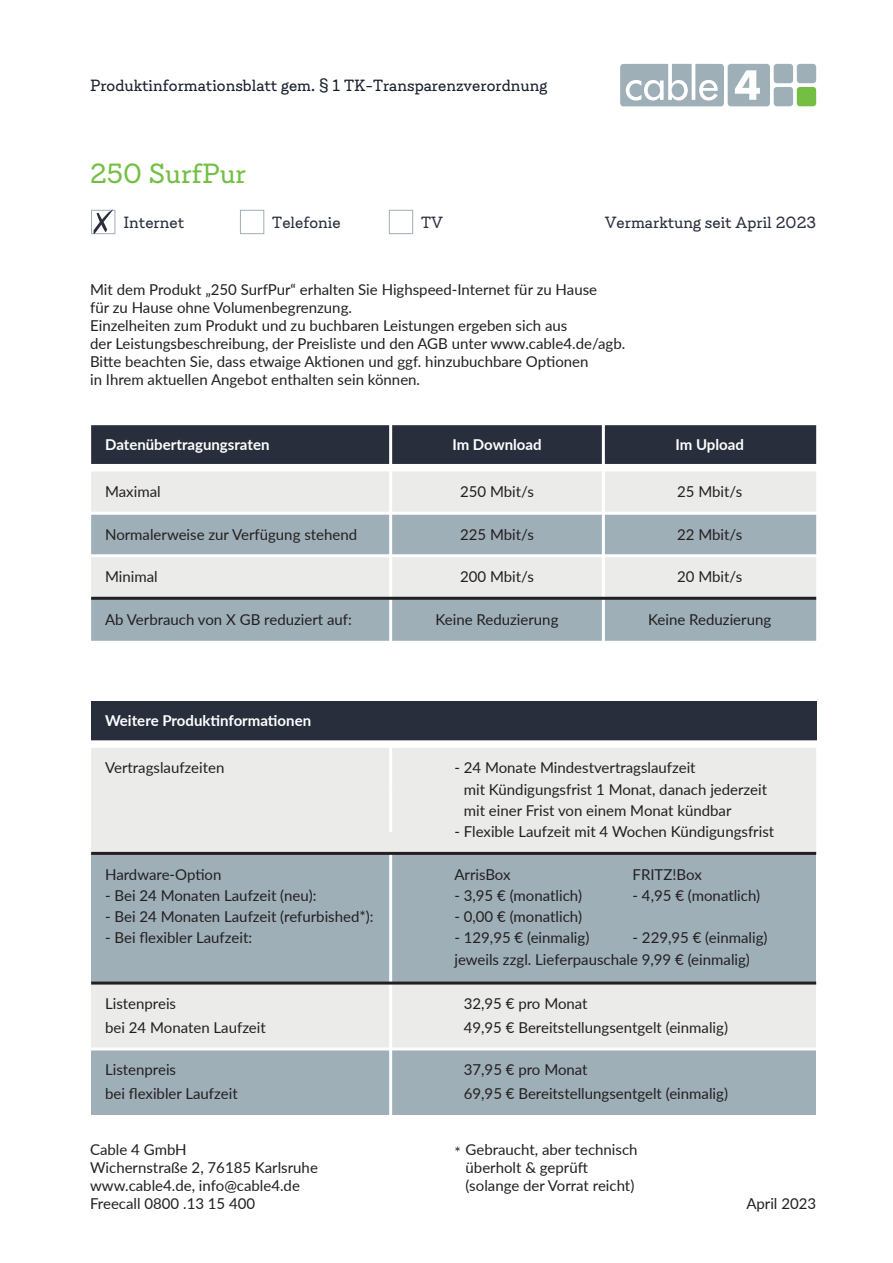
<style>
.page{position:relative;width:893px;height:1263px;background:#fff}
.page>*{position:absolute;margin:0;border:0;box-sizing:border-box;transform-origin:0 0}
.t1{font:30.75px "Emy Slab";color:#73bf43}
.t2{font:18px "Emy Slab";color:#181e2c}
.t3{font:18px "Emy Slab";color:#282e3c}
.t4{font:15px/18px "Lato";color:#231f20}
.t5{font:700 15px "Lato";color:#fff}
</style>
<div class="page">
<div style="left:390px;top:853px;width:426px;height:130px;background:#9eafb8"></div>
<div style="left:91px;top:853px;width:299px;height:132px;background:#9eafb8"></div>
<hr style="left:389px;top:834px;width:3px;height:149px;background:#fff">
<div style="left:91px;top:210px;width:24px;height:24px;border:1px solid #9eafb8"></div>
<svg style="left:93px;top:210px;width:20px;height:24px"></svg>
<div style="left:240px;top:210px;width:24px;height:24px;border:1px solid #9eafb8"></div>
<div style="left:389px;top:210px;width:24px;height:24px;border:1px solid #9eafb8"></div>
<div style="left:91px;top:425px;width:725px;height:39px;background:#282e3c"></div>
<div style="left:91px;top:471px;width:725px;height:41px;background:#ebebea"></div>
<svg style="left:91px;top:515px;width:725px;height:126px;background:#b7c2c8"></svg>
<hr style="left:389px;top:425px;width:3px;height:39px;background:#fff">
<hr style="left:389px;top:471px;width:3px;height:41px;background:#fff">
<hr style="left:389px;top:515px;width:3px;height:39px;background:#fff">
<hr style="left:91px;top:554px;width:725px;height:3px;background:#fff">
<hr style="left:389px;top:557px;width:3px;height:40px;background:#fff">
<hr style="left:389px;top:600px;width:3px;height:41px;background:#fff">
<hr style="left:602px;top:425px;width:3px;height:39px;background:#fff">
<hr style="left:602px;top:471px;width:3px;height:41px;background:#fff">
<hr style="left:602px;top:515px;width:3px;height:39px;background:#fff">
<hr style="left:602px;top:557px;width:3px;height:40px;background:#fff">
<hr style="left:602px;top:600px;width:3px;height:41px;background:#fff">
<hr style="left:91px;top:597px;width:725px;height:3px;background:#231f20">
<div style="left:390px;top:983px;width:426px;height:66px;background:#ebebea"></div>
<div style="left:91px;top:983px;width:299px;height:66px;background:#ebebea"></div>
<hr style="left:389px;top:985px;width:3px;height:64px;background:#fff">
<div style="left:91px;top:702px;width:725px;height:42px;background:#282e3c"></div>
<div style="left:91px;top:748px;width:725px;height:104px;background:#ebebea"></div>
<hr style="left:389px;top:748px;width:3px;height:40px;background:#fff">
<hr style="left:389px;top:791px;width:3px;height:40px;background:#fff">
<div style="left:93px;top:740px;width:723px;height:8px;background:#fff"></div>
<hr style="left:91px;top:982px;width:725px;height:3px;background:#231f20">
<hr style="left:91px;top:852px;width:725px;height:3px;background:#231f20">
<div style="left:390px;top:1049px;width:426px;height:66px;background:#9eafb8"></div>
<div style="left:91px;top:1049px;width:299px;height:66px;background:#9eafb8"></div>
<hr style="left:389px;top:1050px;width:3px;height:65px;background:#fff">
<hr style="left:91px;top:1047px;width:725px;height:3px;background:#fff">
<svg style="left:620px;top:64px;width:196px;height:42px"></svg>
<p class="t2" style="left:90px;top:75px;width:458px">Produktinformationsblatt gem. § 1 TK-Transparenzverordnung</p>
<h1 class="t1" style="left:90px;top:156px;width:158px">250 SurfPur</h1>
<p class="t3" style="left:123px;top:212px;width:62px">Internet</p>
<p class="t3" style="left:272px;top:212px;width:70px">Telefonie</p>
<p class="t3" style="left:421px;top:212px;width:23px">TV</p>
<p class="t3" style="left:604px;top:212px;width:213px">Vermarktung seit April 2023</p>
<p class="t4" style="left:90px;top:280px;width:536px">Mit dem Produkt „250 SurfPur“ erhalten Sie Highspeed-Internet für zu Hause<br>für zu Hause ohne Volumenbegrenzung.<br>Einzelheiten zum Produkt und zu buchbaren Leistungen ergeben sich aus<br>der Leistungsbeschreibung, der Preisliste und den AGB unter www.cable4.de/agb.<br>Bitte beachten Sie, dass etwaige Aktionen und ggf. hinzubuchbare Optionen<br>in Ihrem aktuellen Angebot enthalten sein können.</p>
<p class="t5" style="left:105px;top:434px;width:166px">Datenübertragungsraten</p>
<p class="t4" style="left:105px;top:482px;width:57px">Maximal</p>
<p class="t4" style="left:105px;top:524px;width:253px">Normalerweise zur Verfügung stehend</p>
<p class="t4" style="left:105px;top:567px;width:54px">Minimal</p>
<p class="t4" style="left:105px;top:610px;width:248px">Ab Verbrauch von X GB reduziert auf:</p>
<p class="t5" style="left:452px;top:434px;width:91px">Im Download</p>
<p class="t4" style="left:460px;top:482px;width:75px">250 Mbit/s</p>
<p class="t4" style="left:460px;top:524px;width:75px">225 Mbit/s</p>
<p class="t4" style="left:460px;top:567px;width:75px">200 Mbit/s</p>
<p class="t4" style="left:435px;top:610px;width:124px">Keine Reduzierung</p>
<p class="t5" style="left:675px;top:434px;width:70px">Im Upload</p>
<p class="t4" style="left:677px;top:482px;width:67px">25 Mbit/s</p>
<p class="t4" style="left:677px;top:524px;width:67px">22 Mbit/s</p>
<p class="t4" style="left:677px;top:567px;width:67px">20 Mbit/s</p>
<p class="t4" style="left:648px;top:610px;width:124px">Keine Reduzierung</p>
<p class="t5" style="left:105px;top:710px;width:207px">Weitere Produktinformationen</p>
<p class="t4" style="left:105px;top:758px;width:121px">Vertragslaufzeiten</p>
<p class="t4" style="left:105px;top:865px;width:118px">Hardware-Option</p>
<p class="t4" style="left:105px;top:886px;width:213px">- Bei 24 Monaten Laufzeit (neu):</p>
<p class="t4" style="left:105px;top:907px;width:270px">- Bei 24 Monaten Laufzeit (refurbished*):</p>
<p class="t4" style="left:105px;top:928px;width:148px">- Bei flexibler Laufzeit:</p>
<p class="t4" style="left:105px;top:992px;width:162px;line-height:23.4px">Listenpreis<br>bei 24 Monaten Laufzeit</p>
<p class="t4" style="left:105px;top:1058px;width:134px;line-height:23.4px">Listenpreis<br>bei flexibler Laufzeit</p>
<p class="t4" style="left:454px;top:758px;width:243px">- 24 Monate Mindestvertragslaufzeit</p>
<p class="t4" style="left:464px;top:801px;width:269px">mit einer Frist von einem Monat kündbar</p>
<p class="t4" style="left:464px;top:780px;width:305px">mit Kündigungsfrist 1 Monat, danach jederzeit</p>
<p class="t4" style="left:454px;top:822px;width:321px">- Flexible Laufzeit mit 4 Wochen Kündigungsfrist</p>
<p class="t4" style="left:454px;top:865px;width:58px">ArrisBox</p>
<p class="t4" style="left:454px;top:886px;width:129px">- 3,95 € (monatlich)</p>
<p class="t4" style="left:454px;top:907px;width:129px">- 0,00 € (monatlich)</p>
<p class="t4" style="left:454px;top:927px;width:297px;line-height:21.3px">- 129,95 € (einmalig)<br>jeweils zzgl. Lieferpauschale 9,99 € (einmalig)</p>
<p class="t4" style="left:632px;top:865px;width:71px">FRITZ!Box</p>
<p class="t4" style="left:632px;top:886px;width:129px">- 4,95 € (monatlich)</p>
<p class="t4" style="left:632px;top:928px;width:136px">- 229,95 € (einmalig)</p>
<p class="t4" style="left:464px;top:992px;width:266px;line-height:23.4px">32,95 € pro Monat<br>49,95 € Bereitstellungsentgelt (einmalig)</p>
<p class="t4" style="left:464px;top:1058px;width:266px;line-height:23.4px">37,95 € pro Monat<br>69,95 € Bereitstellungsentgelt (einmalig)</p>
<p class="t4" style="left:90px;top:1140px;width:229px">Cable 4 GmbH<br>Wichernstraße 2, 76185 Karlsruhe www.cable4.de, info@cable4.de<br>Freecall 0800 .13 15 400</p>
<p class="t4" style="left:465px;top:1140px;width:173px">Gebraucht, aber technisch überholt &amp; geprüft (solange der Vorrat reicht)</p>
<p class="t4" style="left:454px;top:1143px;width:8px">*</p>
<p class="t4" style="left:746px;top:1194px;width:71px">April 2023</p>
</div>
